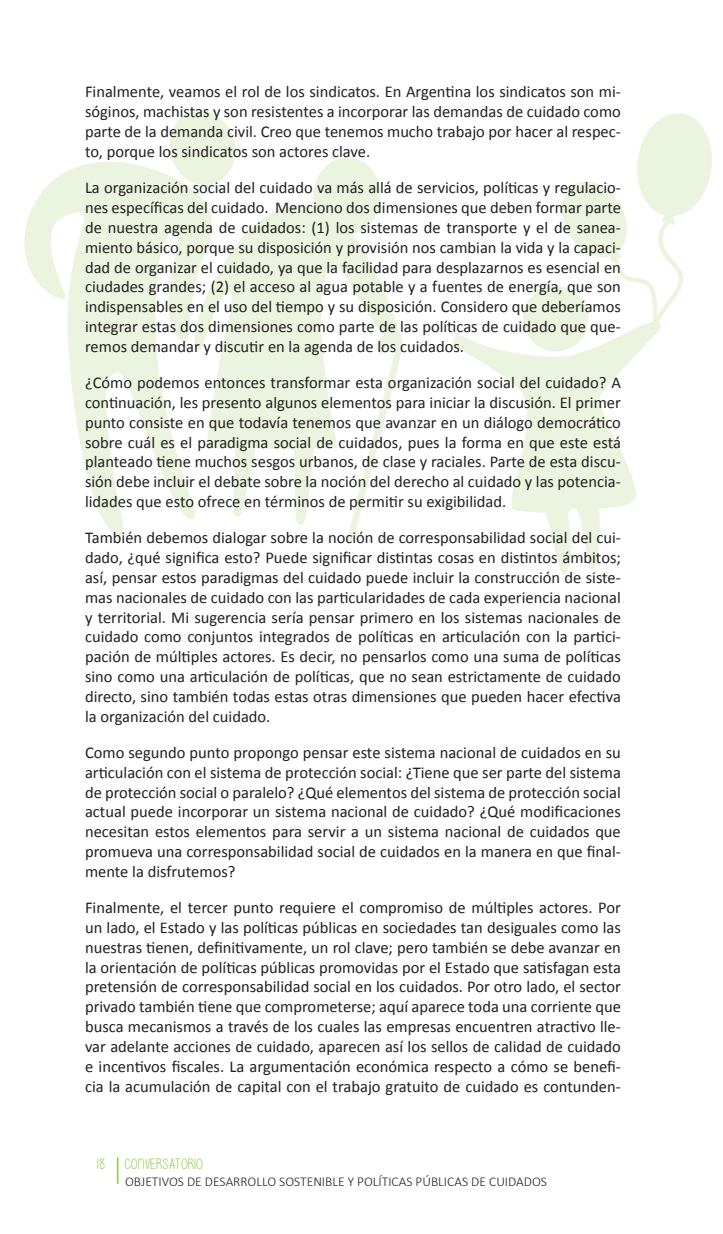
<style>
.page{position:relative;width:723px;height:1234px;background:#fff}
.page>*{position:absolute;margin:0;border:0;box-sizing:border-box;transform-origin:0 0}
.cuerpo{font:16.5px/19.8px "Calibri";color:#231f20;text-align:justify}
.t1{font:15px "Please write me a song";color:#8bc63e}
.t2{font:300 13.5px "Calibri";color:#231f20}
</style>
<div class="page">
<svg style="left:117px;top:1157px;width:1px;height:26px"></svg>
<svg style="left:175px;top:110px;width:61px;height:71px"></svg>
<div style="left:313px;top:157px;width:68px;height:78px;background:#ebf4de;border-radius:50%"></div>
<svg style="left:219px;top:190px;width:185px;height:335px;fill:#ebf4de"></svg>
<svg style="left:347px;top:331px;width:56px;height:210px"></svg>
<svg style="left:24px;top:125px;width:195px;height:411px"></svg>
<svg style="left:453px;top:335px;width:183px;height:240px"></svg>
<svg style="left:519px;top:113px;width:193px;height:242px"></svg>
<p class="cuerpo" style="left:85px;top:82px;width:537px">Finalmente, veamos el rol de los sindicatos. En Argentina los sindicatos son mi&shy;sóginos, machistas y son resistentes a incorporar las demandas de cuidado como parte de la demanda civil. Creo que tenemos mucho trabajo por hacer al respec&shy;to, porque los sindicatos son actores clave.</p>
<p class="cuerpo" style="left:85px;top:178px;width:537px">La organización social del cuidado va más allá de servicios, políticas y regulacio&shy;nes específicas del cuidado. Menciono dos dimensiones que deben formar parte de nuestra agenda de cuidados: (1) los sistemas de transporte y el de sanea&shy;miento básico, porque su disposición y provisión nos cambian la vida y la capaci&shy;dad de organizar el cuidado, ya que la facilidad para desplazarnos es esencial en ciudades grandes; (2) el acceso al agua potable y a fuentes de energía, que son indispensables en el uso del tiempo y su disposición. Considero que deberíamos integrar estas dos dimensiones como parte de las políticas de cuidado que que&shy;remos demandar y discutir en la agenda de los cuidados.</p>
<p class="cuerpo" style="left:85px;top:372px;width:537px">¿Cómo podemos entonces transformar esta organización social del cuidado? A continuación, les presento algunos elementos para iniciar la discusión. El primer punto consiste en que todavía tenemos que avanzar en un diálogo democrático sobre cuál es el paradigma social de cuidados, pues la forma en que este está planteado tiene muchos sesgos urbanos, de clase y raciales. Parte de esta discu&shy;sión debe incluir el debate sobre la noción del derecho al cuidado y las potencia&shy;lidades que esto ofrece en términos de permitir su exigibilidad.</p>
<p class="cuerpo" style="left:85px;top:528px;width:537px">También debemos dialogar sobre la noción de corresponsabilidad social del cui&shy;dado, ¿qué significa esto? Puede significar distintas cosas en distintos ámbitos; así, pensar estos paradigmas del cuidado puede incluir la construcción de siste&shy;mas nacionales de cuidado con las particularidades de cada experiencia nacional y territorial. Mi sugerencia sería pensar primero en los sistemas nacionales de cuidado como conjuntos integrados de políticas en articulación con la partici&shy;pación de múltiples actores. Es decir, no pensarlos como una suma de políticas sino como una articulación de políticas, que no sean estrictamente de cuidado directo, sino también todas estas otras dimensiones que pueden hacer efectiva la organización del cuidado.</p>
<p class="cuerpo" style="left:85px;top:742px;width:537px">Como segundo punto propongo pensar este sistema nacional de cuidados en su articulación con el sistema de protección social: ¿Tiene que ser parte del sistema de protección social o paralelo? ¿Qué elementos del sistema de protección social actual puede incorporar un sistema nacional de cuidado? ¿Qué modificaciones necesitan estos elementos para servir a un sistema nacional de cuidados que promueva una corresponsabilidad social de cuidados en la manera en que final&shy;mente la disfrutemos?</p>
<p class="cuerpo" style="left:85px;top:897px;width:537px">Finalmente, el tercer punto requiere el compromiso de múltiples actores. Por un lado, el Estado y las políticas públicas en sociedades tan desiguales como las nuestras tienen, definitivamente, un rol clave; pero también se debe avanzar en la orientación de políticas públicas promovidas por el Estado que satisfagan esta pretensión de corresponsabilidad social en los cuidados. Por otro lado, el sector privado también tiene que comprometerse; aquí aparece toda una corriente que busca mecanismos a través de los cuales las empresas encuentren atractivo lle&shy;var adelante acciones de cuidado, aparecen así los sellos de calidad de cuidado e incentivos fiscales. La argumentación económica respecto a cómo se benefi&shy;cia la acumulación de capital con el trabajo gratuito de cuidado es contunden-</p>
<p class="t1" style="left:95px;top:1156px;width:12px">18</p>
<p class="t1" style="left:125px;top:1156px;width:80px">CONVERSATORIO</p>
<p class="t2" style="left:125px;top:1172px;width:423px">OBJETIVOS DE DESARROLLO SOSTENIBLE Y POLÍTICAS PÚBLICAS DE CUIDADOS</p>
</div>
